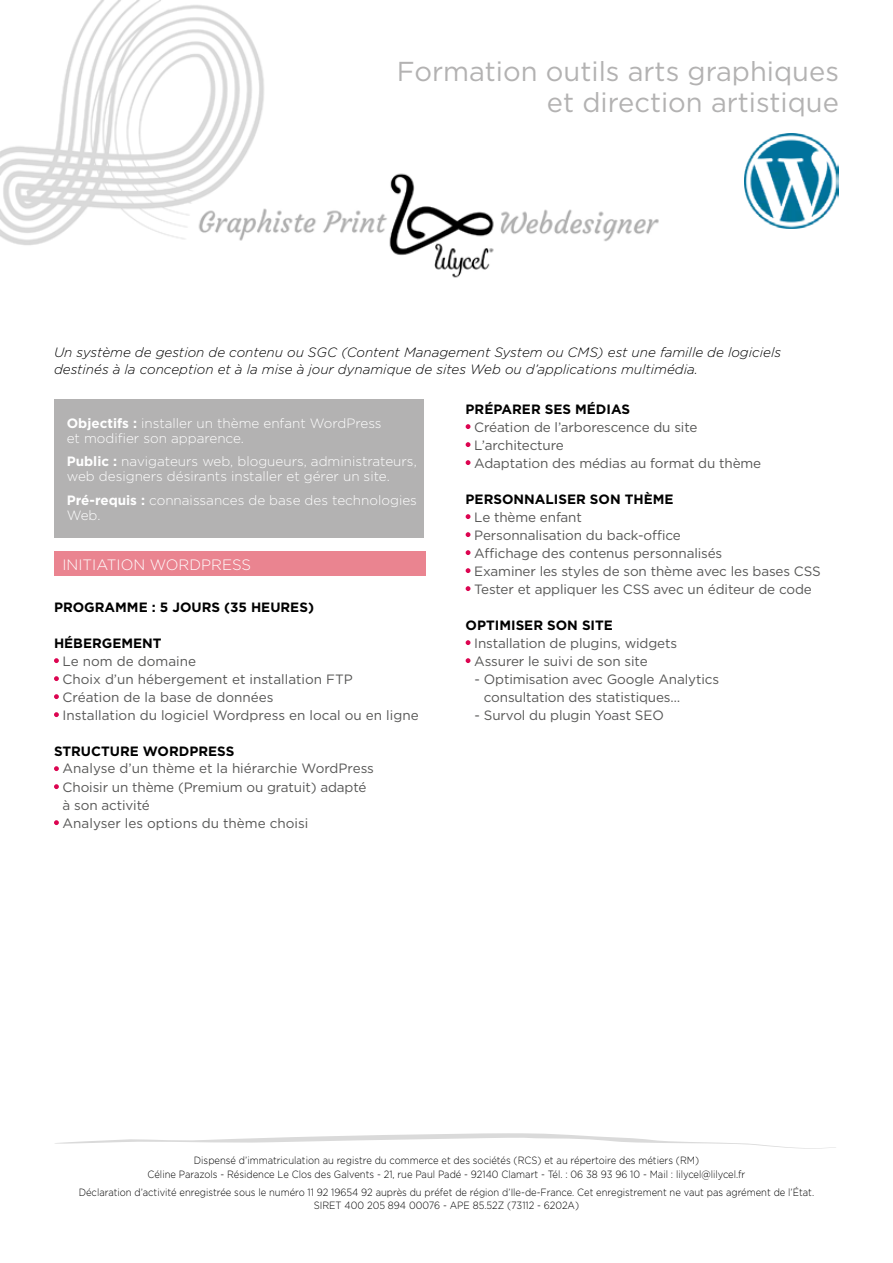
<style>
.page{position:relative;width:893px;height:1263px;background:#fff}
.page>*{position:absolute;margin:0;border:0;box-sizing:border-box;transform-origin:0 0}
.t1{font:27.3px/31.5px "Gotham";color:#b3b2b2;text-align:right}
.t2{font:300 15px "Gotham";color:#fff}
.t3{font:13.5px/18px "Gotham";letter-spacing:-.01em;color:#575756}
.t4{font:300 13.5px/15px "Gotham";color:#fff}
.t5{font:italic 300 13.5px/16.5px "Gotham";color:#000}
.t6{font:700 13.5px "Gotham";color:#000}
.t7{font:300 10.5px/13.5px "Gotham";color:#000;text-align:center;scale:.9 1}
.s1{font-weight:700}
</style>
<div class="page">
<img style="left:0;top:0;width:801px;height:278px">
<svg style="left:55px;top:1133px;width:781px;height:16px"></svg>
<div style="left:54px;top:399px;width:370px;height:139px;background:#b3b2b2"></div>
<div style="left:54px;top:552px;width:371px;height:24px;background:#ea8490"></div>
<svg style="left:54px;top:658px;width:5px;height:5px"></svg>
<svg style="left:54px;top:676px;width:5px;height:5px"></svg>
<svg style="left:54px;top:694px;width:5px;height:5px"></svg>
<svg style="left:54px;top:712px;width:5px;height:5px"></svg>
<svg style="left:54px;top:766px;width:5px;height:5px"></svg>
<svg style="left:54px;top:784px;width:5px;height:5px"></svg>
<svg style="left:54px;top:820px;width:5px;height:5px"></svg>
<svg style="left:466px;top:424px;width:4px;height:5px"></svg>
<svg style="left:466px;top:442px;width:4px;height:5px"></svg>
<svg style="left:466px;top:460px;width:4px;height:5px"></svg>
<svg style="left:466px;top:514px;width:4px;height:5px"></svg>
<svg style="left:466px;top:532px;width:4px;height:5px"></svg>
<svg style="left:466px;top:550px;width:4px;height:5px"></svg>
<svg style="left:466px;top:568px;width:4px;height:5px"></svg>
<svg style="left:466px;top:586px;width:4px;height:5px"></svg>
<svg style="left:466px;top:640px;width:4px;height:5px"></svg>
<svg style="left:466px;top:658px;width:4px;height:5px"></svg>
<img style="left:744px;top:134px;width:95px;height:95px">
<h1 class="t1" style="left:397px;top:55px;width:444px">Formation outils arts graphiques et direction artistique</h1>
<p class="t5" style="left:54px;top:344px;width:729px">Un système de gestion de contenu ou SGC (Content Management System ou CMS) est une famille de logiciels destinés à la conception et à la mise à jour dynamique de sites Web ou d’applications multimédia.</p>
<p class="t4" style="left:67px;top:415px;width:316px"><span class="s1">Objectifs :</span> installer un thème enfant WordPress et modifier son apparence.</p>
<p class="t4" style="left:67px;top:454px;width:351px"><span class="s1">Public :</span> navigateurs web, blogueurs, administrateurs, web designers désirants installer et gérer un site.</p>
<p class="t4" style="left:67px;top:492px;width:352px"><span class="s1">Pré-requis :</span> connaissances de base des technologies<br>Web.</p>
<p class="t2" style="left:63px;top:555px;width:190px">INITIATION WORDPRESS</p>
<p class="t6" style="left:54px;top:598px;width:261px">PROGRAMME : 5 JOURS (35 HEURES)</p>
<p class="t6" style="left:54px;top:634px;width:109px">HÉBERGEMENT</p>
<p class="t3" style="left:63px;top:652px;width:358px">Le nom de domaine<br>Choix d’un hébergement et installation FTP<br>Création de la base de données<br>Installation du logiciel Wordpress en local ou en ligne</p>
<p class="t6" style="left:54px;top:742px;width:182px">STRUCTURE WORDPRESS</p>
<p class="t3" style="left:63px;top:758px;width:313px;line-height:19.5px">Analyse d’un thème et la hiérarchie WordPress<br>Choisir un thème (Premium ou gratuit) adapté</p>
<p class="t3" style="left:63px;top:796px;width:247px">à son activité<br>Analyser les options du thème choisi</p>
<p class="t6" style="left:466px;top:400px;width:166px">PRÉPARER SES MÉDIAS</p>
<p class="t3" style="left:474px;top:418px;width:288px">Création de l’arborescence du site<br>L’architecture<br>Adaptation des médias au format du thème</p>
<p class="t6" style="left:466px;top:490px;width:209px">PERSONNALISER SON THÈME</p>
<p class="t3" style="left:474px;top:508px;width:348px">Le thème enfant<br>Personnalisation du back-office<br>Affichage des contenus personnalisés<br>Examiner les styles de son thème avec les bases CSS Tester et appliquer les CSS avec un éditeur de code</p>
<p class="t6" style="left:466px;top:616px;width:149px">OPTIMISER SON SITE</p>
<p class="t3" style="left:474px;top:634px;width:204px">Installation de plugins, widgets<br>Assurer le suivi de son site</p>
<p class="t3" style="left:484px;top:670px;width:237px;text-indent:-9px">- Optimisation avec Google Analytics consultation des statistiques…</p>
<p class="t3" style="left:475px;top:706px;width:191px">- Survol du plugin Yoast SEO</p>
<p class="t7" style="left:148px;top:1154px;width:666px">Dispensé d’immatriculation au registre du commerce et des sociétés (RCS) et au répertoire des métiers (RM)<br>Céline Parazols - Résidence Le Clos des Galvents - 21, rue Paul Padé - 92140 Clamart - Tél. : 06 38 93 96 10 - Mail : lilycel@lilycel.fr</p>
<p class="t7" style="left:79px;top:1185px;width:819px">Déclaration d’activité enregistrée sous le numéro 11 92 19654 92 auprès du préfet de région d’Ile-de-France. Cet enregistrement ne vaut pas agrément de l’État.<br>SIRET 400 205 894 00076 - APE 85.52Z (73112 - 6202A)</p>
</div>
